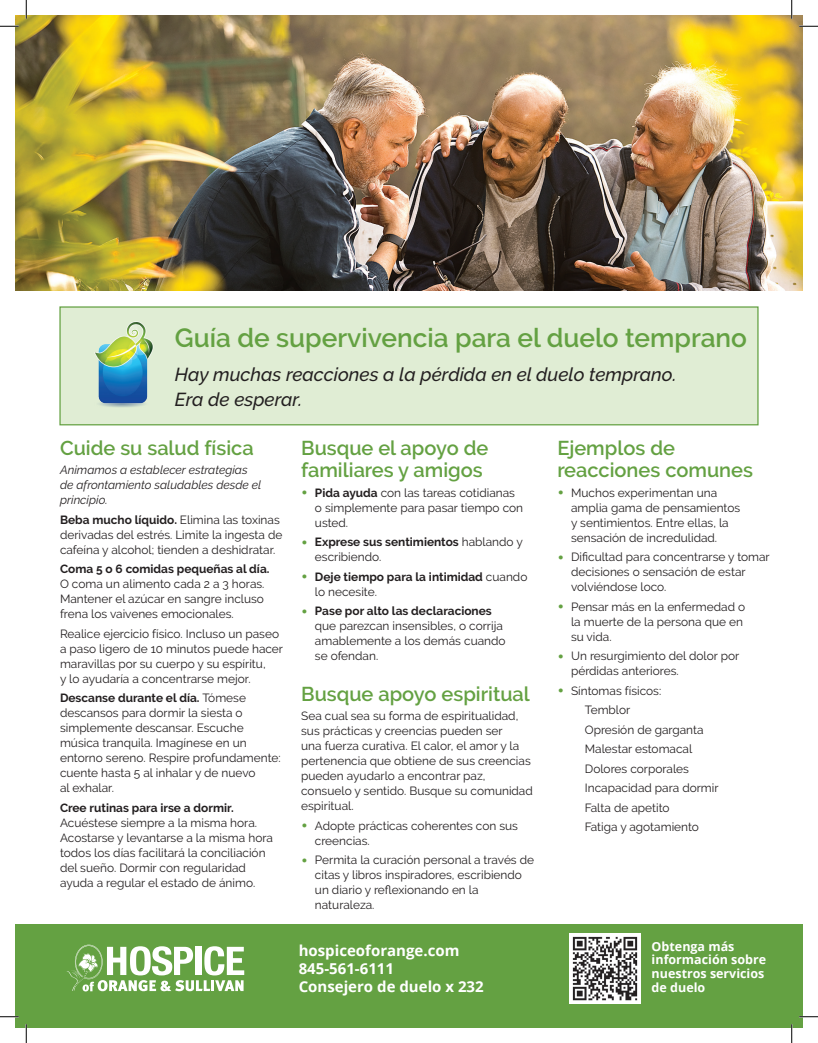
<style>
.page{position:relative;width:818px;height:1043px;background:#fff}
.page>*{position:absolute;margin:0;border:0;box-sizing:border-box;transform-origin:0 0}
.t1{font:600 26.25px "Raleway";color:#64a142}
.subtitle{font:600 20px/22.5px "Raleway";color:#64a142}
.main_sentence{font:italic 500 18.75px/25px "Raleway";color:#231f20}
.t2{font:700 15px "Open Sans";color:#fff}
.t3{font:700 12.5px/13.8px "Open Sans";color:#fff}
.bullet{font:11.88px/15px "Raleway";color:#231f20}
.bullet_2{font:11.88px "Raleway";color:#231f20}
.t4{font:700 11.88px/15px "Raleway";color:#231f20}
.bullet-2{font:italic 11.88px/15px "Raleway";color:#231f20}
.s1{font-weight:700}
.s2{font-weight:700;font-size:18.75px;color:#64a142}
.s3{font-size:18.75px;color:#64a142}
.s4{font-weight:400}
</style>
<div class="page">
<div style="left:15px;top:924px;width:787px;height:104px;background:#64a142"></div>
<div style="left:59px;top:306px;width:699px;height:119px;background:#e0edd4;border:1px solid #64a142"></div>
<svg style="left:67px;top:944px;width:177px;height:47px"></svg>
<img style="left:570px;top:933px;width:70px;height:70px">
<img style="left:94px;top:321px;width:60px;height:52px">
<img style="left:82px;top:373px;width:73px;height:52px">
<img style="left:15px;top:15px;width:787px;height:276px">
<svg style="left:0;top:25px;width:19px;height:2px"></svg>
<svg style="left:799px;top:25px;width:19px;height:2px"></svg>
<svg style="left:0;top:1016px;width:19px;height:1px"></svg>
<svg style="left:799px;top:1015px;width:19px;height:2px"></svg>
<svg style="left:25px;top:0;width:2px;height:19px"></svg>
<svg style="left:25px;top:1024px;width:2px;height:18px"></svg>
<svg style="left:790px;top:0;width:2px;height:19px"></svg>
<svg style="left:791px;top:1024px;width:1px;height:18px"></svg>
<p class="t1" style="left:175px;top:322px;width:573px">Guía de supervivencia para el duelo temprano</p>
<p class="main_sentence" style="left:175px;top:362px;width:503px">Hay muchas reacciones a la pérdida en el duelo temprano.<br>Era de esperar.</p>
<p class="subtitle" style="left:60px;top:436px;width:195px">Cuide su salud física</p>
<p class="bullet-2" style="left:60px;top:462px;width:203px">Animamos a establecer estrategias de afrontamiento saludables desde el principio.</p>
<p class="bullet" style="left:60px;top:512px;width:224px"><span class="s1">Beba mucho líquido.</span> Elimina las toxinas derivadas del estrés. Limite la ingesta de cafeína y alcohol; tienden a deshidratar.</p>
<p class="bullet" style="left:60px;top:561px;width:211px"><span class="s1">Coma 5 o 6 comidas pequeñas al día.<br></span>O coma un alimento cada 2 a 3 horas.<br>Mantener el azúcar en sangre incluso frena los vaivenes emocionales.</p>
<p class="bullet" style="left:60px;top:626px;width:224px">Realice ejercicio físico. Incluso un paseo a paso ligero de 10 minutos puede hacer maravillas por su cuerpo y su espíritu,<br>y lo ayudaría a concentrarse mejor.</p>
<p class="bullet" style="left:60px;top:690px;width:222px"><span class="s1">Descanse durante el día.</span> Tómese descansos para dormir la siesta o simplemente descansar. Escuche música tranquila. Imagínese en un entorno sereno. Respire profundamente: cuente hasta 5 al inhalar y de nuevo<br>al exhalar.</p>
<p class="bullet" style="left:60px;top:800px;width:214px"><span class="s1">Cree rutinas para irse a dormir.<br></span>Acuéstese siempre a la misma hora.<br>Acostarse y levantarse a la misma hora todos los días facilitará la conciliación del sueño. Dormir con regularidad ayuda a regular el estado de ánimo.</p>
<p class="subtitle" style="left:301px;top:436px;width:189px">Busque el apoyo de familiares y amigos</p>
<p class="bullet" style="left:315px;top:485px;width:210px;text-indent:-14px"><span class="s2">•</span> <span class="s1">Pida ayuda</span> con las tareas cotidianas o simplemente para pasar tiempo con usted.</p>
<p class="t4" style="left:315px;top:534px;width:209px;text-indent:-14px"><span class="s3">•</span> Exprese sus sentimientos <span class="s4">hablando y escribiendo.</span></p>
<p class="t4" style="left:315px;top:569px;width:214px;text-indent:-14px"><span class="s3">•</span> Deje tiempo para la intimidad <span class="s4">cuando lo necesite.</span></p>
<p class="bullet" style="left:315px;top:603px;width:192px;text-indent:-14px"><span class="s2">•</span> <span class="s1">Pase por alto las declaraciones </span>que parezcan insensibles, o corrija amablemente a los demás cuando se ofendan.</p>
<p class="subtitle" style="left:301px;top:682px;width:230px">Busque apoyo espiritual</p>
<p class="bullet" style="left:301px;top:708px;width:233px">Sea cual sea su forma de espiritualidad, sus prácticas y creencias pueden ser<br>una fuerza curativa. El calor, el amor y la pertenencia que obtiene de sus creencias pueden ayudarlo a encontrar paz, consuelo y sentido. Busque su comunidad espiritual.</p>
<p class="bullet" style="left:315px;top:818px;width:204px;text-indent:-14px"><span class="s2">•</span> Adopte prácticas coherentes con sus creencias.</p>
<p class="bullet" style="left:315px;top:852px;width:221px;text-indent:-14px"><span class="s2">•</span> Permita la curación personal a través de citas y libros inspiradores, escribiendo un diario y reflexionando en la naturaleza.</p>
<p class="t2" style="left:299px;top:940px;width:162px">hospiceoforange.com</p>
<p class="t2" style="left:299px;top:958px;width:97px">845-561-6111</p>
<p class="t2" style="left:299px;top:976px;width:186px">Consejero de duelo x 232</p>
<p class="subtitle" style="left:557px;top:436px;width:197px">Ejemplos de reacciones comunes</p>
<p class="bullet" style="left:571px;top:485px;width:171px;text-indent:-14px"><span class="s2">•</span> Muchos experimentan una amplia gama de pensamientos y sentimientos. Entre ellas, la sensación de incredulidad.</p>
<p class="bullet" style="left:571px;top:549px;width:200px;text-indent:-14px"><span class="s2">•</span> Dificultad para concentrarse y tomar decisiones o sensación de estar volviéndose loco.</p>
<p class="bullet" style="left:571px;top:599px;width:175px;text-indent:-14px"><span class="s2">•</span> Pensar más en la enfermedad o la muerte de la persona que en su vida.</p>
<p class="bullet" style="left:571px;top:648px;width:170px;text-indent:-14px"><span class="s2">•</span> Un resurgimiento del dolor por pérdidas anteriores.</p>
<p class="bullet" style="left:557px;top:683px;width:105px"><span class="s2">•</span> Síntomas físicos:</p>
<p class="bullet_2" style="left:585px;top:703px;width:47px">Temblor</p>
<p class="bullet_2" style="left:585px;top:722px;width:120px">Opresión de garganta</p>
<p class="bullet_2" style="left:585px;top:742px;width:109px">Malestar estomacal</p>
<p class="bullet_2" style="left:585px;top:761px;width:106px">Dolores corporales</p>
<p class="bullet_2" style="left:585px;top:781px;width:135px">Incapacidad para dormir</p>
<p class="bullet_2" style="left:585px;top:800px;width:86px">Falta de apetito</p>
<p class="bullet_2" style="left:585px;top:820px;width:116px">Fatiga y agotamiento</p>
<p class="t3" style="left:651px;top:938px;width:116px">Obtenga más información sobre nuestros servicios de duelo</p>
</div>
